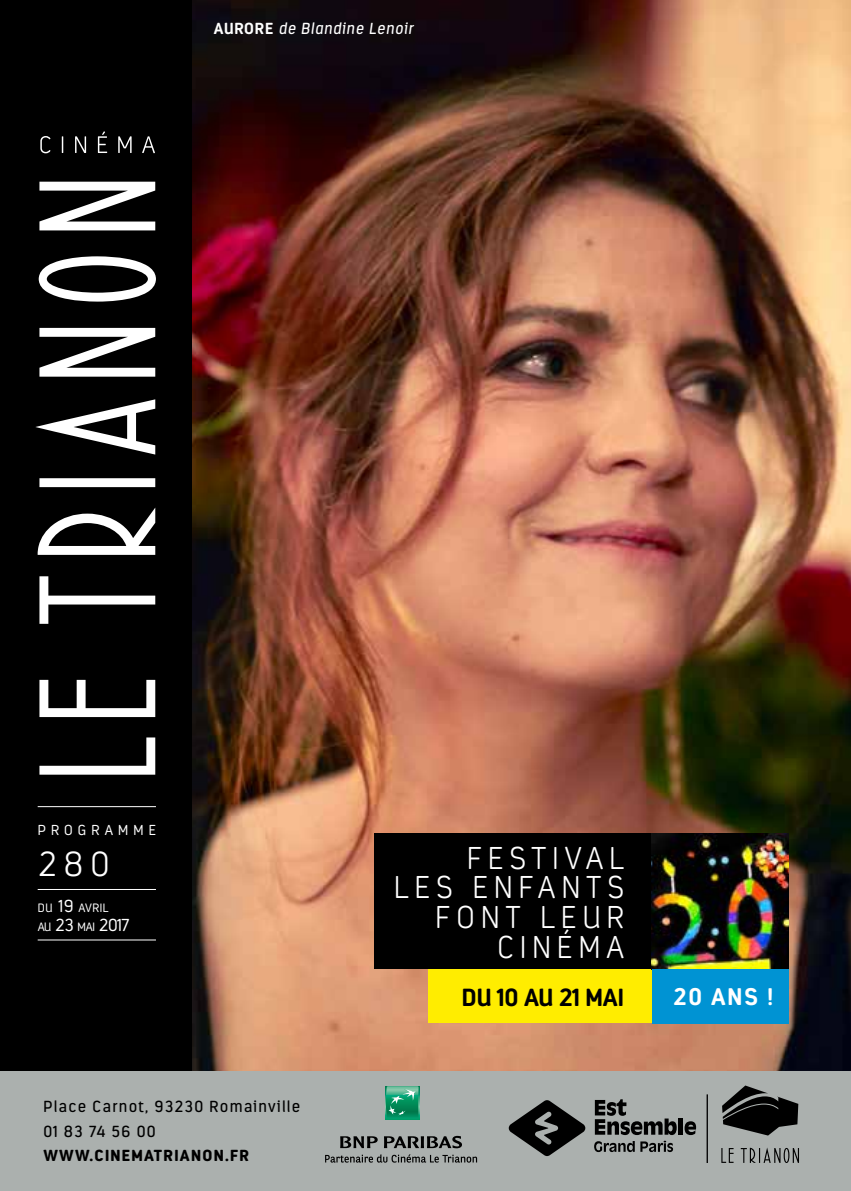
<style>
.page{position:relative;width:851px;height:1191px;background:#fff}
.page>*{position:absolute;margin:0;border:0;box-sizing:border-box;transform-origin:0 0}
.t1{font:200 34.6px "Estandar Rounded";color:#fff}
.t2{font:200 31.4px/29.8px "Estandar Rounded";letter-spacing:.2em;color:#fff;text-align:right}
.t3{font:700 24.8px "Estandar Rounded";color:#000}
.t4{font:700 24px "Estandar Rounded";color:#fff}
.t5{font:300 17.2px "Estandar Rounded";letter-spacing:-.01em;color:#fff}
.t6{font:16px/24.8px "Estandar Rounded";letter-spacing:.08em;color:#000}
.t7{font:italic 16px "Estandar Rounded";letter-spacing:.05em;color:#fff}
.t8{font:900 16px "Estandar Rounded";letter-spacing:.08em;color:#000}
.t9{font:300 14.4px "Estandar Rounded";letter-spacing:.355em;color:#fff}
.t10{font:300 12.2px "Estandar Rounded";letter-spacing:.045em;color:#fff}
.s1{font-weight:700;font-style:normal}
.s2{font-size:17.2px}
.s3{font-size:12.2px}
</style>
<div class="page">
<img style="left:191px;top:0;width:659px;height:1071px">
<div style="left:0;top:0;width:191px;height:1071px;background:#000"></div>
<svg style="left:40px;top:131px;width:115px;height:22px"></svg>
<hr style="left:38px;top:889px;width:118px;height:1px;background:#fff">
<hr style="left:38px;top:806px;width:118px;height:1px;background:#fff">
<hr style="left:38px;top:939px;width:118px;height:1px;background:#fff">
<svg style="left:35px;top:182px;width:120px;height:592px"></svg>
<div style="left:0;top:1071px;width:850px;height:120px;background:#abb0ae"></div>
<svg style="left:385px;top:1086px;width:34px;height:33px"></svg>
<svg style="left:386px;top:1086px;width:32px;height:32px"></svg>
<svg style="left:325px;top:1154px;width:152px;height:8px"></svg>
<svg style="left:340px;top:1136px;width:37px;height:12px"></svg>
<svg style="left:384px;top:1135px;width:78px;height:13px"></svg>
<svg style="left:721px;top:1147px;width:77px;height:16px"></svg>
<svg style="left:722px;top:1085px;width:76px;height:50px"></svg>
<hr style="left:706px;top:1094px;width:1px;height:69px;background:#000">
<svg style="left:508px;top:1100px;width:77px;height:56px"></svg>
<hr style="left:678px;top:1118px;width:4px;height:16px;background:#000">
<svg style="left:684px;top:1121px;width:12px;height:14px"></svg>
<svg style="left:594px;top:1099px;width:82px;height:53px"></svg>
<div style="left:428px;top:953px;width:224px;height:70px;background:#ffed00"></div>
<div style="left:374px;top:833px;width:278px;height:136px;background:#000"></div>
<img style="left:651px;top:833px;width:137px;height:136px">
<div style="left:652px;top:969px;width:136px;height:54px;background:#0093d3"></div>
<p class="t7" style="left:214px;top:19px;width:201px"><span class="s1">AURORE</span> de Blandine Lenoir</p>
<p class="t9" style="left:38px;top:821px;width:120px">PROGRAMME</p>
<h1 class="t1" style="left:38px;top:844px;width:73px">280</h1>
<p class="t10" style="left:38px;top:900px;width:72px">DU <span class="s2">19</span> AVRIL</p>
<p class="t5" style="left:38px;top:915px;width:93px"><span class="s3">AU</span> 23 <span class="s3">MAI</span> 2017</p>
<p class="t6" style="left:43px;top:1093px;width:258px">Place Carnot, 93230 Romainville<br>01 83 74 56 00</p>
<p class="t8" style="left:43px;top:1146px;width:207px">WWW.CINEMATRIANON.FR</p>
<h2 class="t2" style="left:394px;top:842px;width:231px">FESTIVAL<br>LES ENFANTS<br>FONT LEUR<br>CINÉMA</h2>
<h3 class="t3" style="left:462px;top:982px;width:164px">DU 10 AU 21 MAI</h3>
<h3 class="t4" style="left:673px;top:982px;width:102px">20 ANS !</h3>
</div>
